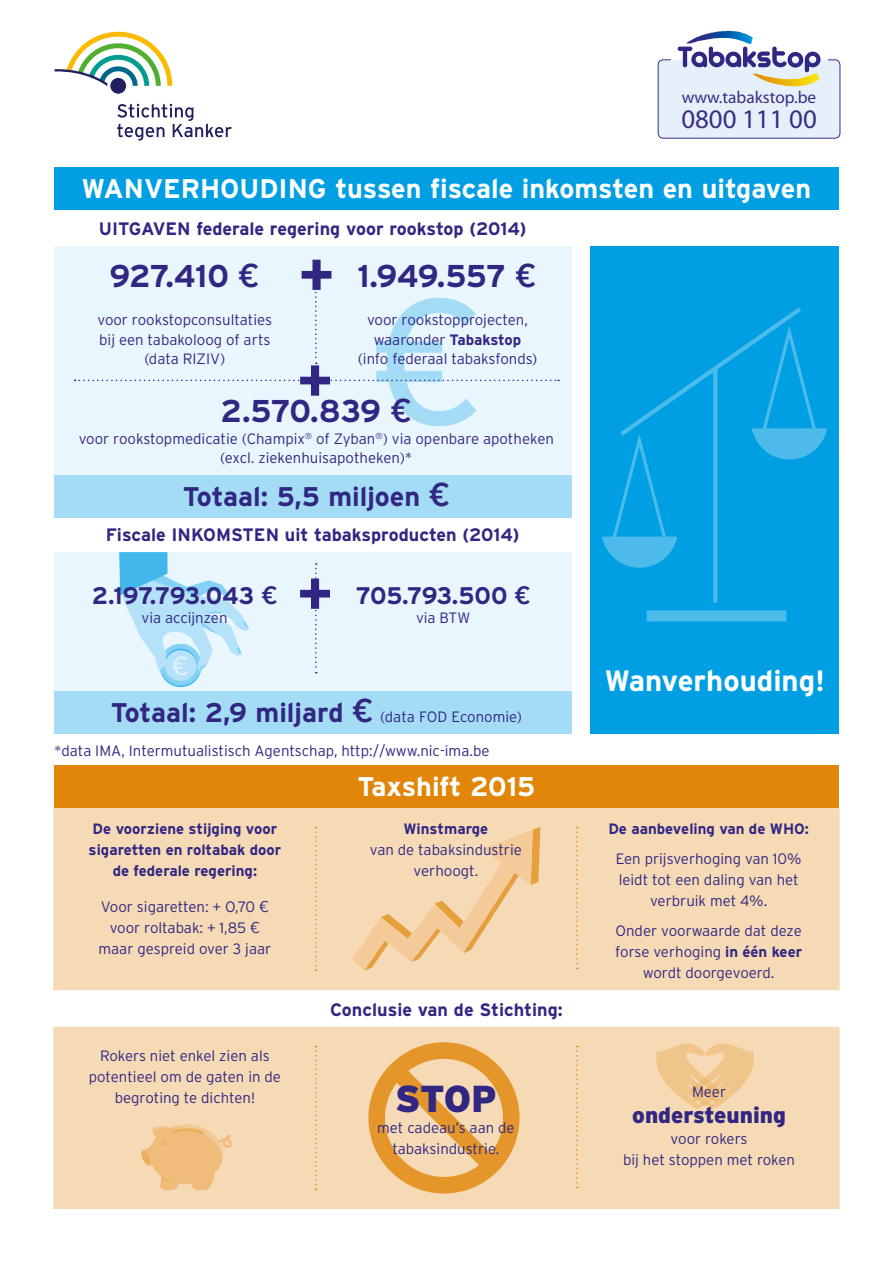
<style>
.page{position:relative;width:893px;height:1263px;background:#fff}
.page>*{position:absolute;margin:0;border:0;box-sizing:border-box;transform-origin:0 0}
.t1{font:168.6px "Radikal";color:#009fe3}
.t2{font:700 59.4px "Interstate";color:#312783}
.t3{font:900 37.5px "Interstate";color:#312783}
.t4{font:700 31.5px "Interstate";letter-spacing:-.02em;color:#312783}
.t5{font:700 29.4px "Interstate";color:#fff}
.t6{font:700 27px "Interstate";color:#fff}
.t7{font:700 27px "Interstate";color:#312783}
.t8{font:26.85px "Myriad";color:#382e83}
.t9{font:25.05px "Radikal";color:#fff}
.t10{font:700 24px "Interstate";letter-spacing:-.01em;color:#312783}
.t11{font:900 22.5px "Interstate";color:#312783}
.t12{font:700 18px "Interstate";color:#312783}
.t13{font:17.25px "Myriad";color:#382e83}
.t14{font:300 15px/21px "Interstate";color:#312783;text-align:center}
.t15{font:700 15px/21px "Interstate";color:#312783;text-align:center}
.s1{font-family:"Radikal";font-weight:500}
.s2{font-size:59.4px}
.s3{font-weight:700}
.s4{font-family:"Radikal";font-weight:500;font-size:31.5px}
.s5{font-weight:300;font-size:15px}
.s6{font-family:"Radikal"}
</style>
<div class="page">
<div style="left:54px;top:246px;width:517px;height:272px;background:#eaf6fe"></div>
<div style="left:54px;top:552px;width:517px;height:182px;background:#eaf6fe"></div>
<svg style="left:160px;top:645px;width:41px;height:42px"></svg>
<div style="left:160px;top:644px;width:41px;height:41px;background:#83d2f5;border-radius:50%"></div>
<div style="left:164px;top:648px;width:33px;height:33px;background:#b5e1f9;border-radius:50%"></div>
<svg style="left:119px;top:552px;width:130px;height:119px"></svg>
<div style="left:590px;top:246px;width:249px;height:488px;background:#009fe3"></div>
<svg style="left:315px;top:264px;width:2px;height:100px"></svg>
<svg style="left:75px;top:380px;width:484px;height:1px"></svg>
<div style="left:54px;top:475px;width:517px;height:43px;background:#a4dcf5"></div>
<svg style="left:315px;top:563px;width:2px;height:110px"></svg>
<div style="left:658px;top:60px;width:182px;height:78px;background:#e6f0fb;border:1px solid #382e83;border-radius:5px"></div>
<svg style="left:678px;top:31px;width:142px;height:55px"></svg>
<svg style="left:117px;top:104px;width:115px;height:37px"></svg>
<div style="left:110px;top:78px;width:16px;height:16px;background:#211f5e;border-radius:50%"></div>
<svg style="left:55px;top:32px;width:117px;height:54px"></svg>
<div style="left:54px;top:167px;width:785px;height:43px;background:#009fe3"></div>
<svg style="left:713px;top:568px;width:4px;height:35px"></svg>
<div style="left:647px;top:610px;width:139px;height:11px;background:#4cbbeb"></div>
<svg style="left:602px;top:307px;width:225px;height:261px"></svg>
<div style="left:53px;top:808px;width:787px;height:182px;background:#f6dab5"></div>
<svg style="left:315px;top:827px;width:2px;height:144px"></svg>
<svg style="left:576px;top:827px;width:2px;height:142px"></svg>
<div style="left:54px;top:766px;width:785px;height:42px;background:#e18608"></div>
<svg style="left:352px;top:827px;width:188px;height:144px"></svg>
<svg style="left:53px;top:1027px;width:787px;height:182px;background:#f4d5aa"></svg>
<svg style="left:655px;top:1042px;width:100px;height:68px;background:#f2cd9a"></svg>
<svg style="left:141px;top:1125px;width:91px;height:65px;background:#f1c58d"></svg>
<div style="left:54px;top:691px;width:517px;height:43px;background:#a4dcf5"></div>
<p class="t13" style="left:682px;top:89px;width:136px">www.tabakstop.be</p>
<h3 class="t8" style="left:681px;top:105px;width:137px">0800 111 00</h3>
<h3 class="t6" style="left:82px;top:173px;width:731px">WANVERHOUDING tussen fiscale inkomsten en uitgaven</h3>
<p class="t12" style="left:99px;top:218px;width:429px">UITGAVEN federale regering voor rookstop (2014)</p>
<h3 class="t4" style="left:109px;top:258px;width:227px">927.410 <span class="s1">€</span> <span class="s2">+</span></h3>
<h3 class="t4" style="left:357px;top:258px;width:180px">1.949.557 <span class="s1">€</span></h3>
<p class="t14" style="left:358px;top:310px;width:181px;line-height:19.5px">voor rookstopprojecten, waaronder <span class="s3">Tabakstop </span>(info federaal tabaksfonds)</p>
<h1 class="t1" style="left:370px;top:243px;width:113px">€</h1>
<p class="t14" style="left:97px;top:310px;width:176px;line-height:19.5px">voor rookstopconsultaties bij een tabakoloog of arts (data RIZIV)</p>
<h2 class="t2" style="left:297px;top:347px;width:38px">+</h2>
<h3 class="t4" style="left:220px;top:393px;width:192px">2.570.839 <span class="s1">€</span></h3>
<p class="t14" style="left:79px;top:429px;width:477px;line-height:19.5px">voor rookstopmedicatie (Champix<sup>®</sup> of Zyban<sup>®</sup>) via openbare apotheken (excl. ziekenhuisapotheken)*</p>
<h3 class="t7" style="left:183px;top:481px;width:268px">Totaal: 5,5 miljoen <span class="s4">€</span></h3>
<p class="t12" style="left:106px;top:525px;width:415px">Fiscale INKOMSTEN uit tabaksproducten (2014)</p>
<h3 class="t10" style="left:92px;top:582px;width:187px">2.197.793.043 <span class="s1">€</span></h3>
<p class="t14" style="left:141px;top:607px;width:88px">via accijnzen</p>
<h3 class="t9" style="left:171px;top:648px;width:18px">€</h3>
<h2 class="t2" style="left:297px;top:560px;width:38px">+</h2>
<h3 class="t10" style="left:356px;top:582px;width:176px">705.793.500 <span class="s1">€</span></h3>
<p class="t14" style="left:416px;top:607px;width:56px">via BTW</p>
<h3 class="t7" style="left:111px;top:697px;width:413px">Totaal: 2,9 miljard <span class="s4">€</span> <span class="s5">(data FOD Economie)</span></h3>
<p class="t14" style="left:54px;top:740px;width:437px">*data IMA, Intermutualistisch Agentschap, http://www.nic-ima.be</p>
<p class="t15" style="left:89px;top:818px;width:194px">De voorziene stijging voor sigaretten en roltabak door de federale regering:</p>
<p class="t14" style="left:98px;top:895px;width:174px">Voor sigaretten: + O,70 <span class="s6">€ </span>voor roltabak: + 1,85 <span class="s6">€ </span>maar gespreid over 3 jaar</p>
<p class="t14" style="left:89px;top:1045px;width:194px">Rokers niet enkel zien als potentieel om de gaten in de begroting te dichten!</p>
<h3 class="t6" style="left:358px;top:772px;width:179px">Taxshift 2015</h3>
<p class="t15" style="left:403px;top:818px;width:86px">Winstmarge</p>
<p class="t14" style="left:370px;top:838px;width:153px">van de tabaksindustrie verhoogt.</p>
<p class="t12" style="left:330px;top:999px;width:234px">Conclusie van de Stichting:</p>
<h3 class="t3" style="left:395px;top:1076px;width:103px">STOP</h3>
<p class="t14" style="left:377px;top:1117px;width:139px">met cadeau’s aan de tabaksindustrie.</p>
<h3 class="t5" style="left:604px;top:664px;width:222px">Wanverhouding!</h3>
<p class="t15" style="left:608px;top:818px;width:202px">De aanbeveling van de WHO:</p>
<p class="t14" style="left:616px;top:847px;width:187px">Een prijsverhoging van 10% leidt tot een daling van het verbruik met 4%.</p>
<p class="t14" style="left:615px;top:919px;width:188px">Onder voorwaarde dat deze forse verhoging <span class="s3">in één keer </span>wordt doorgevoerd.</p>
<p class="t14" style="left:692px;top:1081px;width:36px">Meer</p>
<h3 class="t11" style="left:632px;top:1101px;width:155px">ondersteuning</h3>
<p class="t14" style="left:623px;top:1127px;width:173px">voor rokers<br>bij het stoppen met roken</p>
</div>
